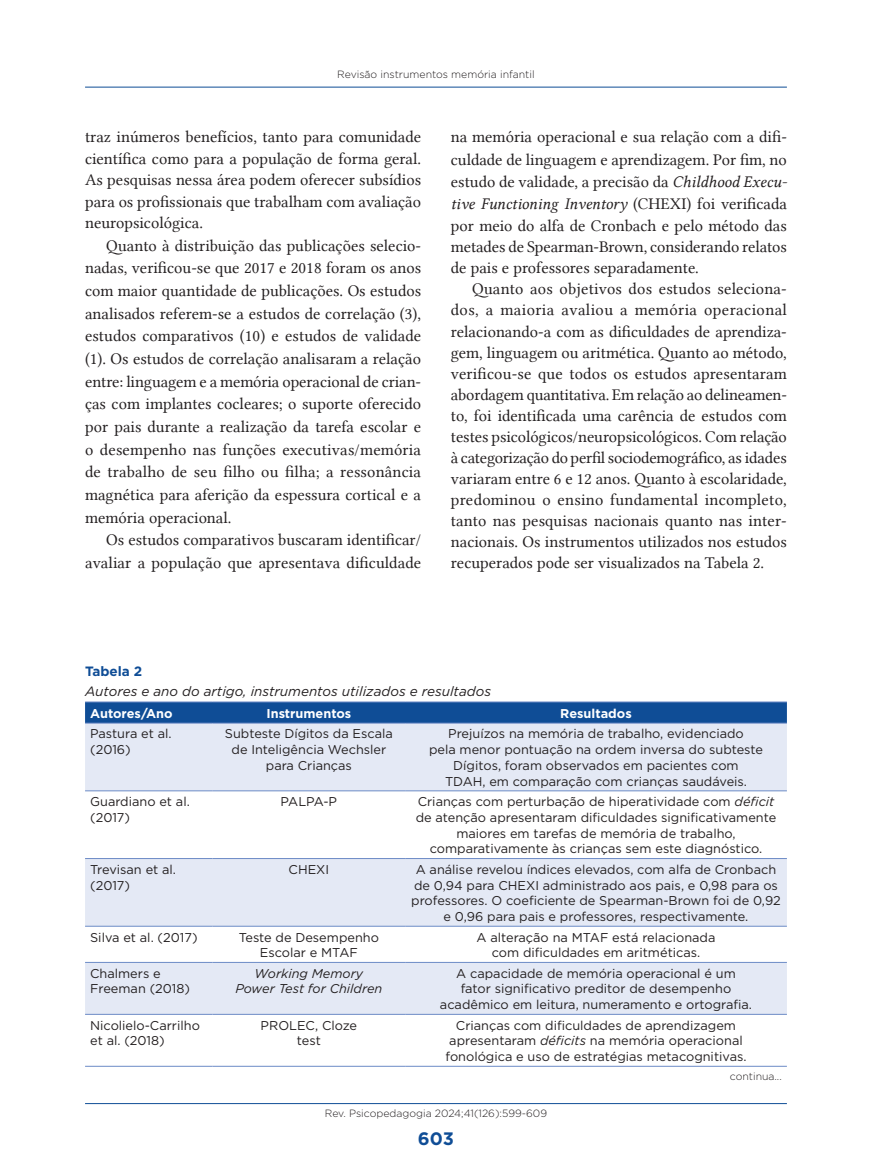
<style>
.page{position:relative;width:872px;height:1170px;background:#fff}
.page>*{position:absolute;margin:0;border:0;box-sizing:border-box;transform-origin:0 0}
.t1{font:700 18px "Gotham";color:#0f4d96}
.t2{font:16.5px/21px "Lin Libertine";color:#231f20;text-align:justify}
.t3{font:16.5px "Lin Libertine I";color:#231f20}
.t4{font:italic 13.5px "Gotham";color:#231f20}
.t5{font:700 13.5px "Gotham";color:#0f4d96}
.t6{font:12.75px/15.8px "Gotham";color:#231f20;text-align:center}
.t7{font:700 12.75px "Gotham";color:#fff}
.t8{font:italic 12.75px/15.8px "Gotham";color:#231f20;text-align:center}
.t9{font:300 10.5px "Gotham";color:#231f20}
.s1{font-family:"Lin Libertine I"}
.s2{font-family:"Lin Libertine"}
.s3{font-style:italic}
</style>
<div class="page">
<hr style="left:85px;top:87px;width:702px;height:1px;background:#0f4d96">
<hr style="left:85px;top:1103px;width:702px;height:1px;background:#0f4d96">
<div style="left:85px;top:702px;width:702px;height:20px;background:#0f4d96"></div>
<div style="left:85px;top:723px;width:702px;height:67px;background:#e4e9f5"></div>
<svg style="left:85px;top:791px;width:702px;height:224px;fill:#e4e9f5"></svg>
<hr style="left:85px;top:701px;width:128px;height:1px;background:#6c8bc6">
<hr style="left:213px;top:701px;width:192px;height:1px;background:#6c8bc6">
<hr style="left:405px;top:701px;width:382px;height:1px;background:#6c8bc6">
<hr style="left:85px;top:722px;width:128px;height:1px;background:#6c8bc6">
<hr style="left:213px;top:722px;width:192px;height:1px;background:#6c8bc6">
<hr style="left:405px;top:722px;width:382px;height:1px;background:#6c8bc6">
<hr style="left:85px;top:790px;width:128px;height:1px;background:#6c8bc6">
<hr style="left:213px;top:790px;width:192px;height:1px;background:#6c8bc6">
<hr style="left:405px;top:790px;width:382px;height:1px;background:#6c8bc6">
<hr style="left:85px;top:858px;width:128px;height:1px;background:#6c8bc6">
<hr style="left:213px;top:858px;width:192px;height:1px;background:#6c8bc6">
<hr style="left:405px;top:858px;width:382px;height:1px;background:#6c8bc6">
<hr style="left:85px;top:925px;width:128px;height:1px;background:#6c8bc6">
<hr style="left:213px;top:925px;width:192px;height:1px;background:#6c8bc6">
<hr style="left:405px;top:925px;width:382px;height:1px;background:#6c8bc6">
<hr style="left:85px;top:961px;width:128px;height:1px;background:#6c8bc6">
<hr style="left:213px;top:961px;width:192px;height:1px;background:#6c8bc6">
<hr style="left:405px;top:961px;width:382px;height:1px;background:#6c8bc6">
<hr style="left:85px;top:1013px;width:128px;height:1px;background:#6c8bc6">
<hr style="left:213px;top:1013px;width:192px;height:1px;background:#6c8bc6">
<hr style="left:405px;top:1013px;width:382px;height:1px;background:#6c8bc6">
<hr style="left:85px;top:1065px;width:128px;height:1px;background:#6c8bc6">
<hr style="left:213px;top:1065px;width:192px;height:1px;background:#6c8bc6">
<hr style="left:405px;top:1065px;width:382px;height:1px;background:#6c8bc6">
<p class="t9" style="left:337px;top:68px;width:199px">Revisão instrumentos memória infantil</p>
<p class="t2" style="left:85px;top:126px;width:337px;line-height:21.5px">traz inúmeros benefícios, tanto para comunidade científica como para a população de forma geral.<br>As pesquisas nessa área podem oferecer subsídios para os profissionais que trabalham com avaliação neuropsicológica.</p>
<p class="t2" style="left:85px;top:234px;width:337px;line-height:22.6px;text-indent:21px">Quanto à distribuição das publicações selecio&shy;nadas, verificou-se que 2017 e 2018 foram os anos com maior quantidade de publicações. Os estudos analisados referem-se a estudos de correlação (3), estudos comparativos (10) e estudos de validade (1). Os estudos de correlação analisaram a relação entre: linguagem e a memória operacional de crian&shy;ças com implantes cocleares; o suporte oferecido por pais durante a realização da tarefa escolar e o desempenho nas funções executivas/memória de trabalho de seu filho ou filha; a ressonância magnética para aferição da espessura cortical e a memória operacional.</p>
<p class="t2" style="left:85px;top:528px;width:338px;line-height:22.6px;text-align:right">Os estudos comparativos buscaram identificar/ avaliar a população que apresentava dificuldade</p>
<p class="t2" style="left:451px;top:126px;width:338px;line-height:22.2px">na memória operacional e sua relação com a difi&shy;culdade de linguagem e aprendizagem. Por fim, no estudo de validade, a precisão da <span class="s1">Childhood Execu-</span></p>
<p class="t3" style="left:451px;top:194px;width:337px">tive Functioning Inventory <span class="s2">(CHEXI) foi verificada</span></p>
<p class="t2" style="left:451px;top:215px;width:337px">por meio do alfa de Cronbach e pelo método das metades de Spearman-Brown, considerando relatos de pais e professores separadamente.</p>
<p class="t2" style="left:451px;top:278px;width:338px;text-indent:21px">Quanto aos objetivos dos estudos seleciona&shy;dos, a maioria avaliou a memória operacional relacionando-a com as dificuldades de aprendiza&shy;gem, linguagem ou aritmética. Quanto ao método, verificou-se que todos os estudos apresentaram abordagem quantitativa. Em relação ao delineamen&shy;to, foi identificada uma carência de estudos com testes psicológicos/neuropsicológicos. Com relação à categorização do perfil sociodemográfico, as idades variaram entre 6 e 12 anos. Quanto à escolaridade, predominou o ensino fundamental incompleto, tanto nas pesquisas nacionais quanto nas inter&shy;nacionais. Os instrumentos utilizados nos estudos recuperados pode ser visualizados na Tabela 2.</p>
<p class="t5" style="left:85px;top:662px;width:59px">Tabela 2</p>
<p class="t4" style="left:85px;top:682px;width:407px">Autores e ano do artigo, instrumentos utilizados e resultados</p>
<p class="t7" style="left:90px;top:704px;width:84px">Autores/Ano</p>
<p class="t7" style="left:266px;top:704px;width:86px">Instrumentos</p>
<p class="t7" style="left:560px;top:704px;width:73px">Resultados</p>
<p class="t6" style="left:90px;top:725px;width:83px;text-align:left">Pastura et al. (2016)</p>
<p class="t6" style="left:225px;top:725px;width:170px">Subteste Dígitos da Escala de Inteligência Wechsler para Crianças</p>
<p class="t6" style="left:429px;top:725px;width:335px">Prejuízos na memória de trabalho, evidenciado<br>pela menor pontuação na ordem inversa do subteste Dígitos, foram observados em pacientes com<br>TDAH, em comparação com crianças saudáveis.</p>
<p class="t6" style="left:90px;top:793px;width:101px;text-align:left">Guardiano et al. (2017)</p>
<p class="t6" style="left:281px;top:793px;width:58px">PALPA-P</p>
<p class="t6" style="left:416px;top:793px;width:362px">Crianças com perturbação de hiperatividade com <span class="s3">déficit </span>de atenção apresentaram dificuldades significativamente maiores em tarefas de memória de trabalho, comparativamente às crianças sem este diagnóstico.</p>
<p class="t6" style="left:90px;top:861px;width:87px;text-align:left">Trevisan et al. (2017)</p>
<p class="t6" style="left:288px;top:861px;width:42px">CHEXI</p>
<p class="t6" style="left:411px;top:861px;width:371px">A análise revelou índices elevados, com alfa de Cronbach de 0,94 para CHEXI administrado aos pais, e 0,98 para os professores. O coeficiente de Spearman-Brown foi de 0,92 e 0,96 para pais e professores, respectivamente.</p>
<p class="t6" style="left:90px;top:928px;width:109px">Silva et al. (2017)</p>
<p class="t6" style="left:239px;top:928px;width:142px">Teste de Desempenho<br>Escolar e MTAF</p>
<p class="t6" style="left:476px;top:928px;width:240px">A alteração na MTAF está relacionada com dificuldades em aritméticas.</p>
<p class="t6" style="left:90px;top:964px;width:101px;text-align:left">Chalmers e<br>Freeman (2018)</p>
<p class="t8" style="left:235px;top:964px;width:148px">Working Memory<br>Power Test for Children</p>
<p class="t6" style="left:440px;top:964px;width:313px">A capacidade de memória operacional é um fator significativo preditor de desempenho acadêmico em leitura, numeramento e ortografia.</p>
<p class="t6" style="left:90px;top:1016px;width:111px;text-align:left">Nicolielo-Carrilho et al. (2018)</p>
<p class="t6" style="left:261px;top:1016px;width:98px">PROLEC, Cloze test</p>
<p class="t6" style="left:445px;top:1016px;width:302px">Crianças com dificuldades de aprendizagem apresentaram <span class="s3">déficits</span> na memória operacional fonológica e uso de estratégias metacognitivas.</p>
<p class="t9" style="left:730px;top:1069px;width:53px">continua...</p>
<p class="t9" style="left:325px;top:1106px;width:224px">Rev. Psicopedagogia 2024;41(126):599-609</p>
<p class="t1" style="left:418px;top:1126px;width:38px">603</p>
</div>
